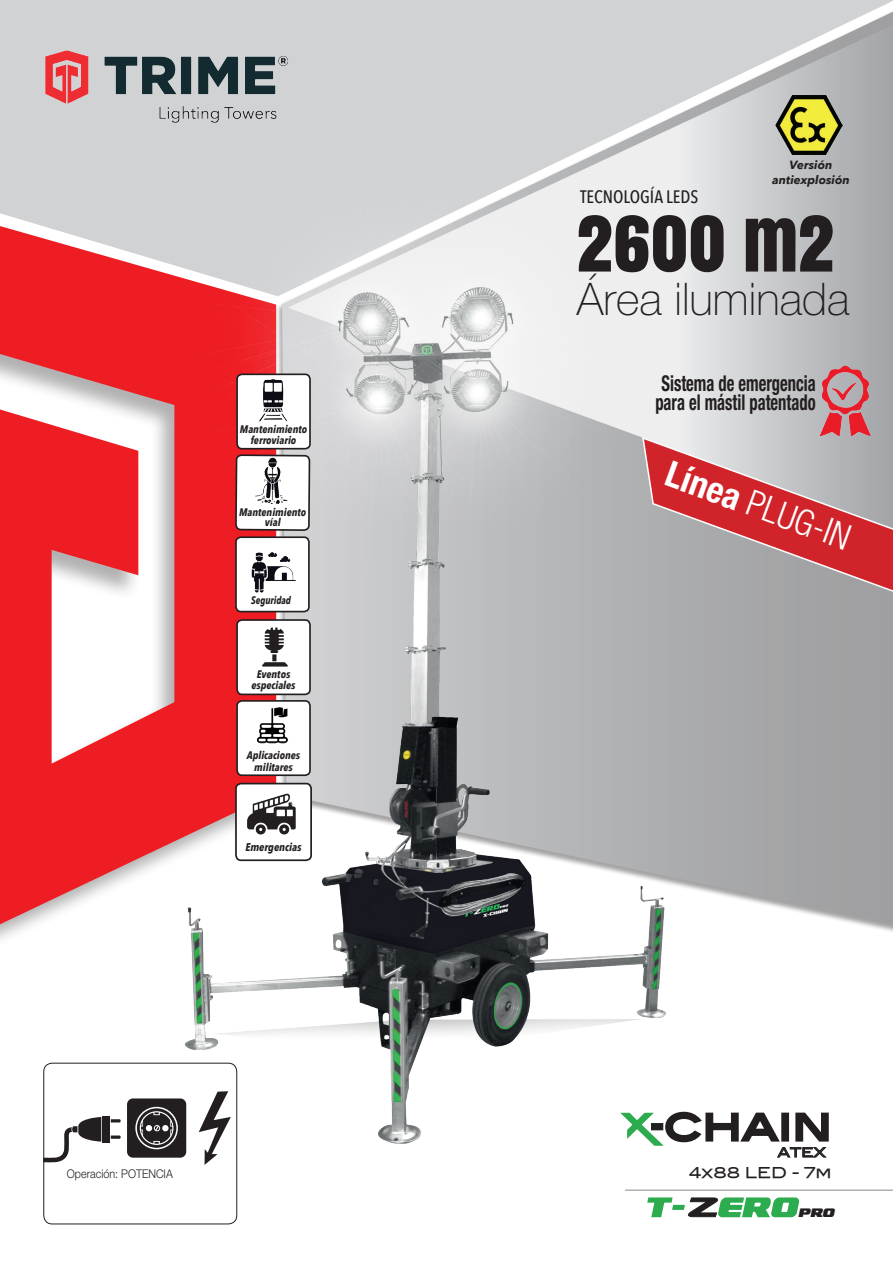
<style>
.page{position:relative;width:893px;height:1263px;background:#fff}
.page>*{position:absolute;margin:0;border:0;box-sizing:border-box;transform-origin:0 0}
.t1{font:72px "Anton";color:#231f20}
.t2{font:100 45px "Helvetica Neue LT Pro";color:#231f20}
.t3{font:300 condensed 36px "Helvetica Neue LT Pro";color:#fff}
.t4{font:700 condensed 21.75px/19.5px "Helvetica Neue LT Std";color:#231f20;scale:.76 1}
.t5{font:500 18px "Avenir Next Condensed";color:#231f20}
.t6{font:italic 15.15px "Federal Escort Semi";color:#231f20}
.t7{font:15px "Blair Md ITCTT Medium";color:#231f20}
.t8{font:13.2px "Blair Md ITCTT Medium";color:#231f20}
.t9{font:300 12px "Helvetica Neue LT Pro";color:#231f20;scale:.9 1}
.t10{font:italic 700 11.85px/14.2px "Avenir Next";color:#231f20;text-align:center}
.t11{font:italic 700 11.25px "Avenir Next Condensed";color:#231f20}
.t12{font:italic 700 10.95px/10.9px "Avenir Next Condensed";color:#231f20;text-align:center}
.t13{font:italic 700 10.95px "Avenir Next Condensed";color:#231f20;scale:.9 1}
.s1{font-weight:700}
</style>
<div class="page">
<img style="left:0;top:4px;width:893px;height:1162px">
<svg style="left:620px;top:1112px;width:209px;height:45px"></svg>
<svg style="left:647px;top:1197px;width:152px;height:21px"></svg>
<hr style="left:625px;top:1190px;width:268px;height:1px;background:#231f20">
<svg style="left:234px;top:453px;width:77px;height:79px"></svg>
<img style="left:256px;top:458px;width:33px;height:49px">
<div style="left:237px;top:620px;width:73px;height:74px;background:#fff;border-radius:5px"></div>
<div style="left:236px;top:619px;width:75px;height:76px;border:2px solid #231f20;border-radius:5px"></div>
<svg style="left:262px;top:627px;width:26px;height:40px"></svg>
<div style="left:237px;top:701px;width:73px;height:74px;background:#fff;border-radius:5px"></div>
<div style="left:236px;top:700px;width:75px;height:76px;border:2px solid #231f20;border-radius:5px"></div>
<img style="left:256px;top:707px;width:32px;height:37px">
<div style="left:237px;top:374px;width:73px;height:75px;background:#fff;border-radius:5px"></div>
<div style="left:236px;top:373px;width:75px;height:76px;border:2px solid #231f20;border-radius:5px"></div>
<img style="left:259px;top:379px;width:28px;height:43px">
<div style="left:236px;top:537px;width:73px;height:75px;background:#fff;border-radius:5px"></div>
<div style="left:235px;top:536px;width:75px;height:76px;border:2px solid #231f20;border-radius:5px"></div>
<img style="left:251px;top:552px;width:45px;height:41px">
<div style="left:236px;top:784px;width:75px;height:76px;background:#fff;border-radius:5px"></div>
<div style="left:235px;top:783px;width:77px;height:78px;border:2px solid #231f20;border-radius:5px"></div>
<img style="left:247px;top:793px;width:49px;height:41px">
<img style="left:817px;top:364px;width:55px;height:74px">
<img style="left:776px;top:95px;width:67px;height:59px">
<p class="t12" style="left:240px;top:423px;width:69px;line-height:11.4px">Mantenimiento ferroviario</p>
<p class="t12" style="left:239px;top:506px;width:69px">Mantenimiento víal</p>
<p class="t13" style="left:251px;top:594px;width:46px">Seguridad</p>
<p class="t12" style="left:251px;top:669px;width:46px">Eventos especiales</p>
<p class="t12" style="left:247px;top:749px;width:55px;line-height:11.4px">Aplicaciones militares</p>
<p class="t11" style="left:245px;top:840px;width:58px">Emergencias</p>
<p class="t9" style="left:67px;top:1166px;width:119px">Operación: POTENCIA</p>
<p class="t10" style="left:772px;top:158px;width:79px">Versión antiexplosión</p>
<h1 class="t1" style="left:577px;top:187px;width:259px">2600 m2</h1>
<h2 class="t2" style="left:577px;top:272px;width:274px">Área iluminada</h2>
<h3 class="t5" style="left:580px;top:186px;width:120px">TECNOLOGÍA LEDS</h3>
<h3 class="t4" style="left:655px;top:373px;width:213px">Sistema de emergencia para el mástil patentado</h3>
<h3 class="t3" style="left:674px;top:453px;width:195px;rotate:20deg"><span class="s1">Línea</span> PLUG-IN</h3>
<p class="t8" style="left:777px;top:1141px;width:50px">ATEX</p>
<h3 class="t7" style="left:689px;top:1160px;width:144px">4x88 LED - 7m</h3>
<h3 class="t6" style="left:798px;top:1204px;width:38px">PRO</h3>
</div>
